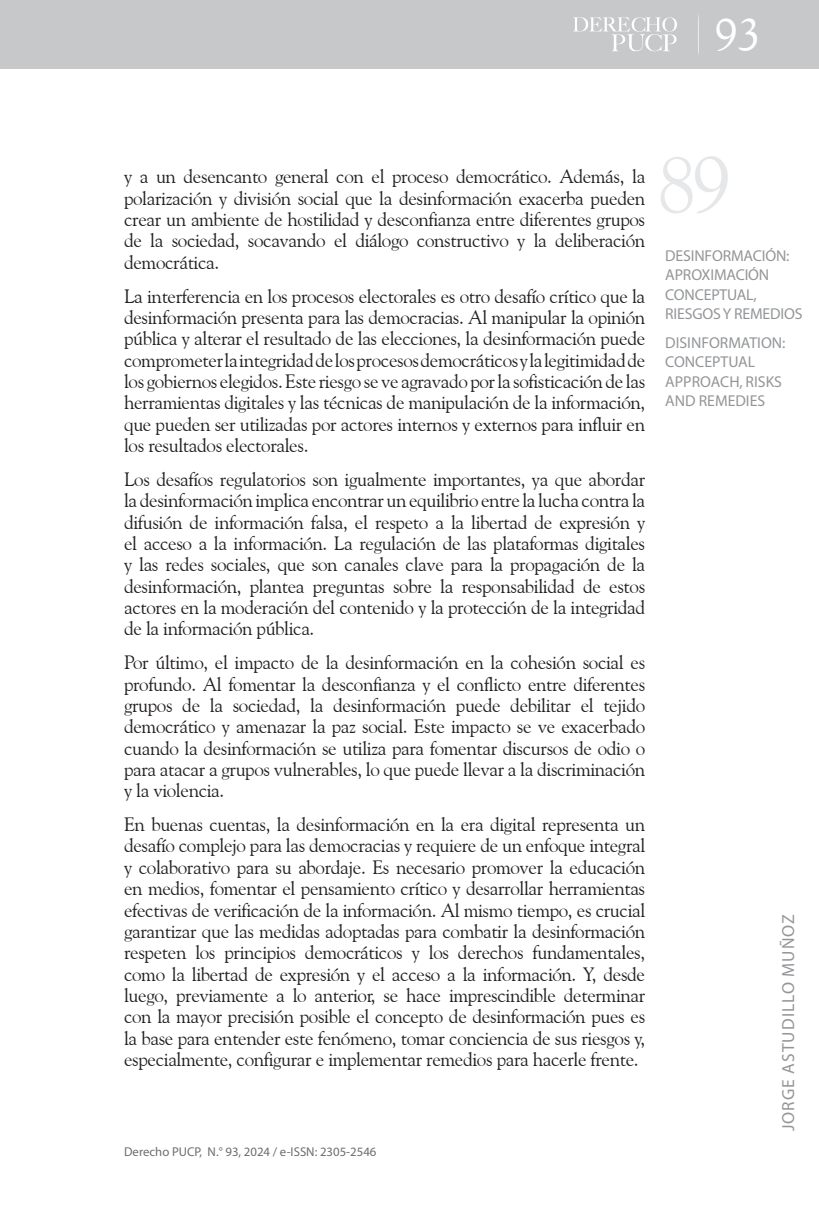
<style>
.page{position:relative;width:819px;height:1206px;background:#fff}
.page>*{position:absolute;margin:0;border:0;box-sizing:border-box;transform-origin:0 0}
.t1{font:78.75px "Goudy Old Style BT";color:#e6e7e9}
.t2{font:46.38px "Goudy Old Style BT";color:#fff}
._02_texto_normal{font:19.25px/21.3px "Goudy Old Style BT";letter-spacing:-.02em;color:#231f20;text-align:justify}
.t3{font:17.5px "Myriad Pro";letter-spacing:.06em;color:#939598}
.t4{font:15.75px/19.2px "Myriad Pro";letter-spacing:-.01em;color:#939598}
.t5{font:12.78px "Myriad Pro";color:#6c6d70}
</style>
<div class="page">
<div style="left:0;top:0;width:819px;height:69px;background:#c7c8ca"></div>
<svg style="left:573px;top:17px;width:104px;height:34px"></svg>
<h2 class="t2" style="left:714px;top:6px;width:47px">93</h2>
<p class="_02_texto_normal" style="left:124px;top:166px;width:522px">y a un desencanto general con el proceso democrático. Además, la polarización y división social que la desinformación exacerba pueden crear un ambiente de hostilidad y desconfianza entre diferentes grupos de la sociedad, socavando el diálogo constructivo y la deliberación democrática.</p>
<p class="_02_texto_normal" style="left:124px;top:285px;width:522px">La interferencia en los procesos electorales es otro desafío crítico que la desinformación presenta para las democracias. Al manipular la opinión pública y alterar el resultado de las elecciones, la desinformación puede comprometer la integridad de los procesos democráticos y la legitimidad de los gobiernos elegidos. Este riesgo se ve agravado por la sofisticación de las herramientas digitales y las técnicas de manipulación de la información, que pueden ser utilizadas por actores internos y externos para influir en los resultados electorales.</p>
<p class="_02_texto_normal" style="left:124px;top:468px;width:522px">Los desafíos regulatorios son igualmente importantes, ya que abordar la desinformación implica encontrar un equilibrio entre la lucha contra la difusión de información falsa, el respeto a la libertad de expresión y el acceso a la información. La regulación de las plataformas digitales y las redes sociales, que son canales clave para la propagación de la desinformación, plantea preguntas sobre la responsabilidad de estos actores en la moderación del contenido y la protección de la integridad de la información pública.</p>
<p class="_02_texto_normal" style="left:124px;top:651px;width:522px">Por último, el impacto de la desinformación en la cohesión social es profundo. Al fomentar la desconfianza y el conflicto entre diferentes grupos de la sociedad, la desinformación puede debilitar el tejido democrático y amenazar la paz social. Este impacto se ve exacerbado cuando la desinformación se utiliza para fomentar discursos de odio o para atacar a grupos vulnerables, lo que puede llevar a la discriminación y la violencia.</p>
<p class="_02_texto_normal" style="left:124px;top:813px;width:522px">En buenas cuentas, la desinformación en la era digital representa un desafío complejo para las democracias y requiere de un enfoque integral y colaborativo para su abordaje. Es necesario promover la educación en medios, fomentar el pensamiento crítico y desarrollar herramientas efectivas de verificación de la información. Al mismo tiempo, es crucial garantizar que las medidas adoptadas para combatir la desinformación respeten los principios democráticos y los derechos fundamentales, como la libertad de expresión y el acceso a la información. Y, desde luego, previamente a lo anterior, se hace imprescindible determinar con la mayor precisión posible el concepto de desinformación pues es la base para entender este fenómeno, tomar conciencia de sus riesgos y, especialmente, configurar e implementar remedios para hacerle frente.</p>
<p class="t5" style="left:124px;top:1144px;width:254px">Derecho PUCP, N.° 93, 2024 / e-ISSN: 2305-2546</p>
<h1 class="t1" style="left:657px;top:136px;width:75px">89</h1>
<p class="t4" style="left:665px;top:246px;width:139px">DESINFORMACIÓN:<br>APROXIMACIÓN<br>CONCEPTUAL,<br>RIESGOS Y REMEDIOS</p>
<p class="t4" style="left:665px;top:333px;width:121px">DISINFORMATION:<br>CONCEPTUAL<br>APPROACH, RISKS<br>AND REMEDIES</p>
<p class="t3" style="left:777px;top:1131px;width:219px;rotate:-90deg">JORGE ASTUDILLO MUÑOZ</p>
</div>
